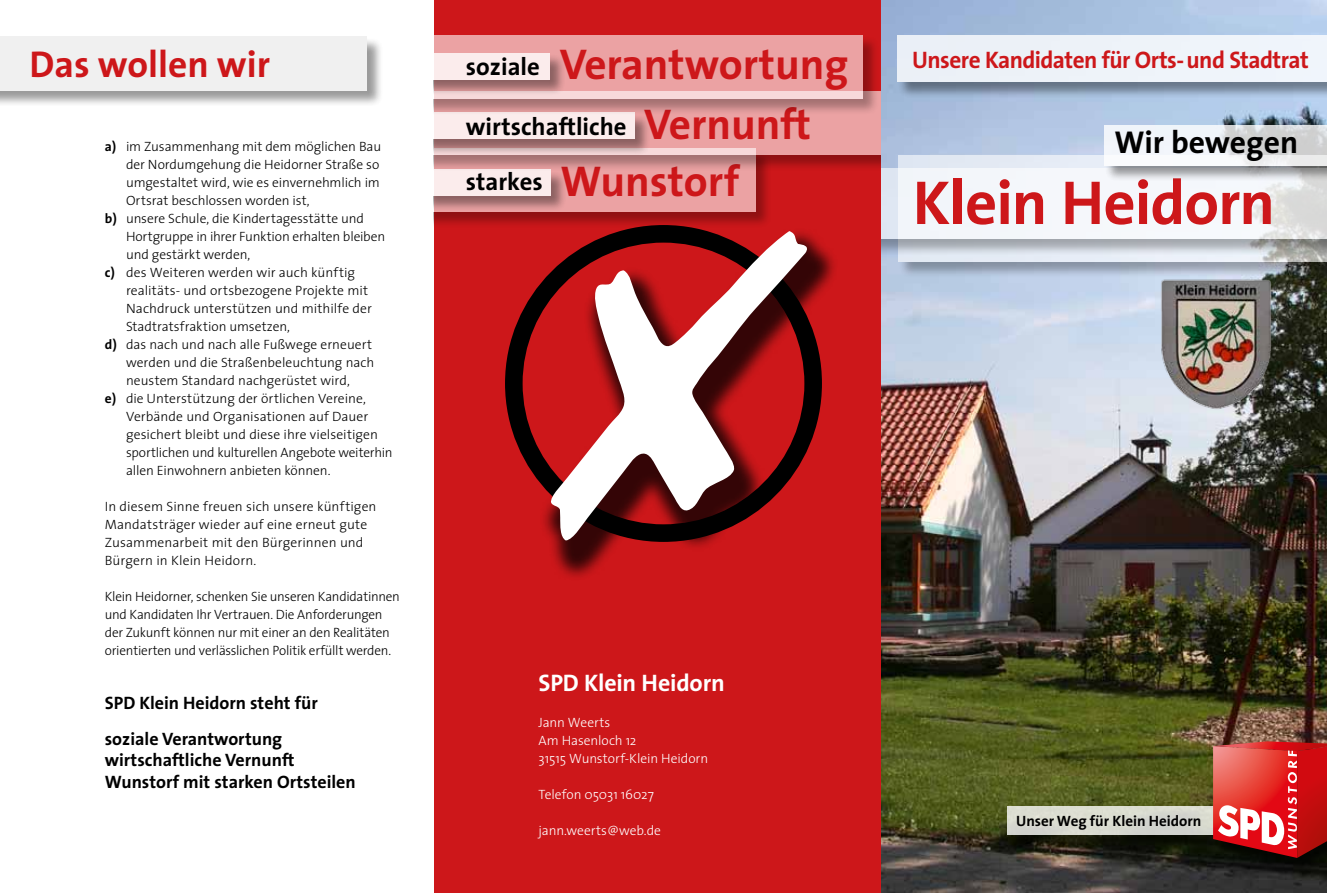
<style>
.page{position:relative;width:1327px;height:893px;background:#fff}
.page>*{position:absolute;margin:0;border:0;box-sizing:border-box;transform-origin:0 0}
.t1{font:700 62.55px "The Sans";letter-spacing:-.015em;color:#cd171a}
.t2{font:700 43.35px "The Sans";color:#cd171a}
.t3{font:700 37.5px "The Sans";color:#cd171a}
.t4{font:700 31.8px "The Sans";color:#000}
.t5{font:700 24.75px "The Sans";color:#000}
.t6{font:700 24px "The Sans";letter-spacing:-.025em;color:#cd171a}
.t7{font:700 24px "The Sans";letter-spacing:-.01em;color:#fff}
.t8{font:700 18px/36px "The Sans";color:#000}
.t9{font:700 15px "The Sans";color:#000}
.t10{font:300 13.5px/18px "The Sans";color:#000}
.t11{font:300 13.5px/18px "The Sans";letter-spacing:-.02em;color:#000}
.t12{font:300 13.5px/18px "The Sans";letter-spacing:-.005em;color:#fff}
.s1{font-weight:700}
.s2{font-size:24.75px;color:#000}
.s3{font-size:43.35px;color:#cd171a}
</style>
<div class="page">
<img style="left:880px;top:0;width:447px;height:893px">
<div style="left:0;top:37px;width:383px;height:71px;background:#000;opacity:.5"></div>
<div style="left:0;top:37px;width:366px;height:54px;background:#ededed"></div>
<div style="left:898px;top:155px;width:429px;height:123px;background:#000;opacity:.5"></div>
<svg style="left:898px;top:155px;width:429px;height:107px;background:#e2e8f1"></svg>
<div style="left:846px;top:168px;width:481px;height:88px;background:#000;opacity:.5"></div>
<svg style="left:880px;top:168px;width:447px;height:71px;fill:#f4f7fb"></svg>
<div style="left:434px;top:0;width:446px;height:893px;background:#cd171a"></div>
<div style="left:434px;top:149px;width:338px;height:80px;background:#000;opacity:.5"></div>
<div style="left:434px;top:148px;width:321px;height:64px;background:#eba2a3"></div>
<div style="left:434px;top:170px;width:133px;height:42px;background:#000;opacity:.5"></div>
<div style="left:434px;top:169px;width:116px;height:27px;background:#fbecec"></div>
<div style="left:434px;top:92px;width:446px;height:80px;background:#000;opacity:.5"></div>
<svg style="left:651px;top:92px;width:229px;height:63px;background:#eba6a7"></svg>
<div style="left:434px;top:113px;width:217px;height:43px;background:#000;opacity:.5"></div>
<div style="left:434px;top:113px;width:200px;height:26px;background:#fbecec"></div>
<div style="left:434px;top:35px;width:445px;height:80px;background:#000;opacity:.5"></div>
<svg style="left:434px;top:35px;width:428px;height:63px;background:#eca8a9"></svg>
<div style="left:434px;top:53px;width:132px;height:43px;background:#000;opacity:.5"></div>
<div style="left:434px;top:53px;width:116px;height:26px;background:#fbecec"></div>
<svg style="left:501px;top:221px;width:271px;height:261px"></svg>
<div style="left:539px;top:228px;width:300px;height:353px;background:#000;opacity:.75"></div>
<svg style="left:549px;top:231px;width:261px;height:309px"></svg>
<div style="left:1009px;top:808px;width:244px;height:45px;background:#000;opacity:.75"></div>
<div style="left:1006px;top:806px;width:228px;height:28px;background:#dadbd0"></div>
<div style="left:1214px;top:742px;width:113px;height:132px;background:#000;opacity:.75"></div>
<svg style="left:1213px;top:741px;width:114px;height:117px;background:#cd4140"></svg>
<div style="left:897px;top:36px;width:430px;height:63px;background:#000;opacity:.5"></div>
<div style="left:897px;top:36px;width:430px;height:46px;background:#eef3f9"></div>
<div style="left:1104px;top:125px;width:223px;height:57px;background:#000;opacity:.5"></div>
<svg style="left:1104px;top:125px;width:223px;height:41px"></svg>
<img style="left:1156px;top:275px;width:117px;height:137px">
<h3 class="t3" style="left:29px;top:33px;width:242px">Das wollen wir</h3>
<p class="t10" style="left:105px;top:137px;width:278px"><span class="s1">a)</span> im Zusammenhang mit dem möglichen Bau</p>
<p class="t10" style="left:126px;top:155px;width:255px">der Nordumgehung die Heidorner Straße so</p>
<p class="t10" style="left:126px;top:173px;width:255px">umgestaltet wird, wie es einvernehmlich im</p>
<p class="t10" style="left:126px;top:191px;width:185px">Ortsrat beschlossen worden ist,</p>
<p class="t10" style="left:105px;top:209px;width:261px"><span class="s1">b)</span> unsere Schule, die Kindertagesstätte und</p>
<p class="t10" style="left:126px;top:227px;width:261px">Hortgruppe in ihrer Funktion erhalten bleiben</p>
<p class="t10" style="left:126px;top:244px;width:126px">und gestärkt werden,</p>
<p class="t10" style="left:105px;top:263px;width:252px"><span class="s1">c)</span> des Weiteren werden wir auch künftig</p>
<p class="t10" style="left:126px;top:281px;width:244px">realitäts- und ortsbezogene Projekte mit</p>
<p class="t10" style="left:126px;top:299px;width:247px">Nachdruck unterstützen und mithilfe der</p>
<p class="t10" style="left:126px;top:317px;width:165px">Stadtratsfraktion umsetzen,</p>
<p class="t10" style="left:105px;top:335px;width:269px"><span class="s1">d)</span> das nach und nach alle Fußwege erneuert</p>
<p class="t10" style="left:126px;top:353px;width:250px">werden und die Straßenbeleuchtung nach</p>
<p class="t10" style="left:126px;top:371px;width:225px">neustem Standard nachgerüstet wird,</p>
<p class="t10" style="left:105px;top:389px;width:263px"><span class="s1">e)</span> die Unterstützung der örtlichen Vereine,</p>
<p class="t10" style="left:126px;top:407px;width:244px">Verbände und Organisationen auf Dauer</p>
<p class="t10" style="left:126px;top:425px;width:253px">gesichert bleibt und diese ihre vielseitigen</p>
<p class="t10" style="left:126px;top:443px;width:268px">sportlichen und kulturellen Angebote weiterhin</p>
<p class="t10" style="left:126px;top:461px;width:206px">allen Einwohnern anbieten können.</p>
<p class="t10" style="left:105px;top:497px;width:273px">In diesem Sinne freuen sich unsere künftigen Mandatsträger wieder auf eine erneut gute Zusammenarbeit mit den Bürgerinnen und Bürgern in Klein Heidorn.</p>
<p class="t11" style="left:105px;top:587px;width:297px">Klein Heidorner, schenken Sie unseren Kandidatinnen und Kandidaten Ihr Vertrauen. Die Anforderungen der Zukunft können nur mit einer an den Realitäten orientierten und verlässlichen Politik erfüllt werden.</p>
<h3 class="t8" style="left:105px;top:684px;width:214px">SPD Klein Heidorn steht für soziale Verantwortung</h3>
<h3 class="t8" style="left:105px;top:749px;width:252px;line-height:21.6px">wirtschaftliche Vernunft<br>Wunstorf mit starken Ortsteilen</h3>
<h2 class="t2" style="left:466px;top:29px;width:384px"><span class="s2">soziale</span> Verantwortung</h2>
<h3 class="t5" style="left:466px;top:106px;width:347px">wirtschaftliche <span class="s3">Vernunft</span></h3>
<h2 class="t2" style="left:466px;top:145px;width:275px"><span class="s2">starkes</span> Wunstorf</h2>
<h3 class="t6" style="left:912px;top:40px;width:398px">Unsere Kandidaten für Orts- und Stadtrat</h3>
<h3 class="t4" style="left:1114px;top:116px;width:185px">Wir bewegen</h3>
<h1 class="t1" style="left:913px;top:150px;width:364px">Klein Heidorn</h1>
<h3 class="t7" style="left:538px;top:662px;width:188px">SPD Klein Heidorn</h3>
<p class="t12" style="left:538px;top:713px;width:171px">Jann Weerts<br>Am Hasenloch 12<br>31515 Wunstorf-Klein Heidorn</p>
<p class="t12" style="left:538px;top:785px;width:117px">Telefon 05031 16027</p>
<p class="t12" style="left:538px;top:821px;width:124px">jann.weerts@web.de</p>
<p class="t9" style="left:1016px;top:808px;width:187px">Unser Weg für Klein Heidorn</p>
</div>
